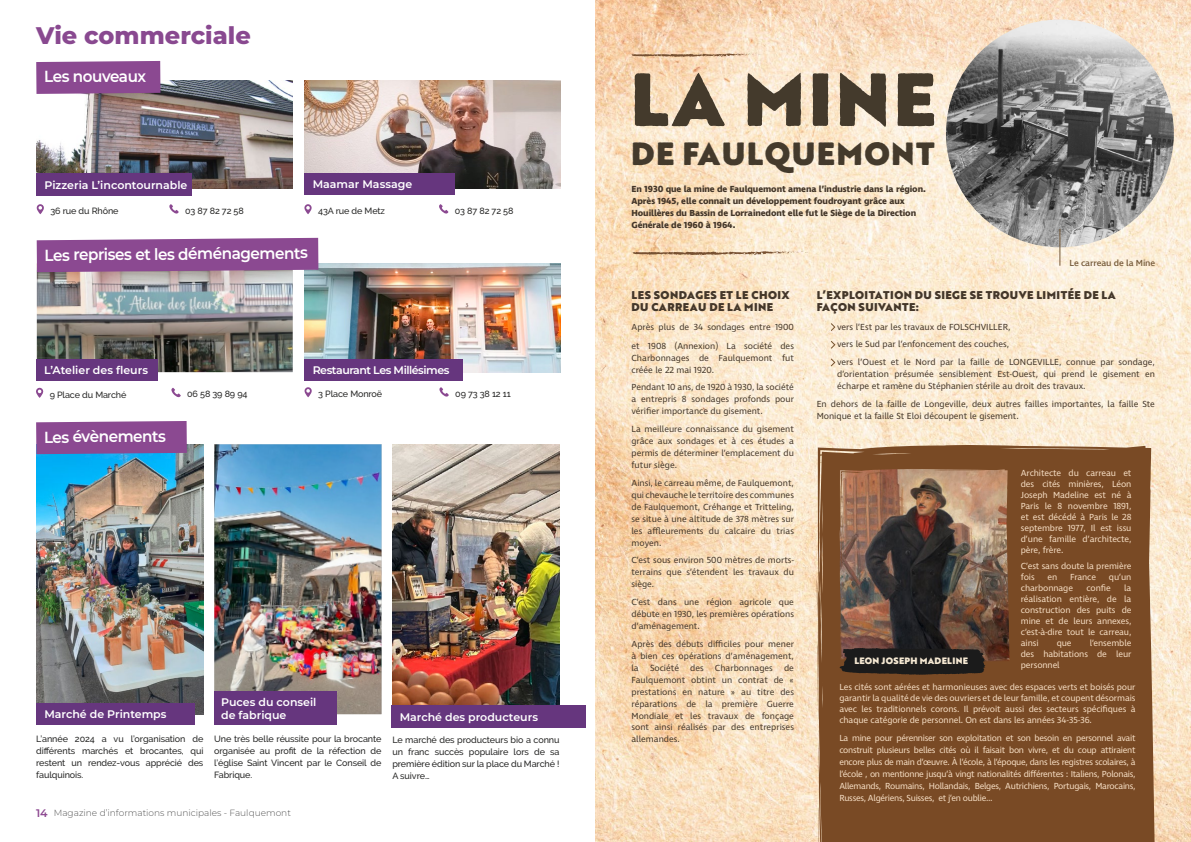
<style>
.page{position:relative;width:1191px;height:842px;background:#fff}
.page>*{position:absolute;margin:0;border:0;box-sizing:border-box;transform-origin:0 0}
.t1{font:900 73px "Brother 1816 Printed";letter-spacing:.04em;color:#443a2c}
.t2{font:900 31.3px "Brother 1816 Printed";letter-spacing:.04em;color:#443a2c}
.t3{font:800 24px "Montserrat";color:#894990}
.t4{font:600 16px "Montserrat";letter-spacing:-.04em;color:#fff;scale:.95 1}
.t5{font:600 11px/13.2px "Montserrat";color:#fff}
.t6{font:900 11px/12px "Brother 1816 Printed";letter-spacing:.04em;color:#44372a}
.t7{font:600 11px "Montserrat";letter-spacing:-.04em;color:#fff}
.t8{font:9px/12px "Ingra";color:#44372a;text-align:justify}
.t9{font:9px/11px "Ingra";letter-spacing:-.01em;color:#f6dec4;text-align:justify}
.t10{font:500 9px/12px "Raleway";letter-spacing:-.01em;color:#282827;text-align:justify}
.t11{font:700 9px/12px "Ingra";letter-spacing:-.01em;color:#44372a}
.t12{font:300 9px "Montserrat";color:#565656}
.t13{font:900 9px "Brother 1816 Printed";letter-spacing:.03em;color:#f6e9d3}
.t14{font:500 9px "Ingra";letter-spacing:-.01em;color:#745838}
.s1{font-weight:600;font-size:11px;color:#8d4991}
</style>
<div class="page">
<svg style="left:36px;top:204px;width:8px;height:10px"></svg>
<svg style="left:169px;top:204px;width:10px;height:10px"></svg>
<svg style="left:36px;top:388px;width:7px;height:10px"></svg>
<svg style="left:171px;top:388px;width:10px;height:9px"></svg>
<svg style="left:304px;top:387px;width:8px;height:10px"></svg>
<svg style="left:439px;top:387px;width:10px;height:10px"></svg>
<svg style="left:304px;top:204px;width:8px;height:10px"></svg>
<svg style="left:439px;top:204px;width:9px;height:10px"></svg>
<img style="left:36px;top:80px;width:257px;height:109px">
<img style="left:304px;top:80px;width:256px;height:109px">
<div style="left:36px;top:174px;width:156px;height:22px;background:#66367e"></div>
<div style="left:304px;top:173px;width:151px;height:22px;background:#66367e"></div>
<div style="left:36px;top:61px;width:124px;height:33px;background:#8b4991"></div>
<img style="left:37px;top:272px;width:256px;height:100px">
<img style="left:304px;top:263px;width:256px;height:109px">
<div style="left:36px;top:359px;width:122px;height:22px;background:#66367e"></div>
<div style="left:304px;top:359px;width:159px;height:22px;background:#66367e"></div>
<svg style="left:37px;top:238px;width:281px;height:34px;background:#8f5195"></svg>
<img style="left:36px;top:444px;width:167px;height:270px">
<img style="left:214px;top:444px;width:167px;height:270px">
<img style="left:392px;top:444px;width:167px;height:262px">
<div style="left:36px;top:703px;width:158px;height:22px;background:#66367e"></div>
<div style="left:214px;top:692px;width:122px;height:33px;background:#66367e"></div>
<div style="left:391px;top:706px;width:195px;height:22px;background:#66367e"></div>
<svg style="left:36px;top:421px;width:151px;height:33px;background:#8b4e94"></svg>
<img style="left:595px;top:0;width:596px;height:842px">
<svg style="left:631px;top:251px;width:183px;height:5px"></svg>
<svg style="left:631px;top:53px;width:134px;height:5px"></svg>
<svg style="left:830px;top:323px;width:5px;height:8px"></svg>
<svg style="left:830px;top:341px;width:5px;height:8px"></svg>
<svg style="left:830px;top:359px;width:5px;height:7px"></svg>
<div style="left:816px;top:445px;width:339px;height:397px;background:#794a25"></div>
<img style="left:946px;top:19px;width:227px;height:228px;border-radius:114px">
<hr style="left:1059px;top:229px;width:1px;height:37px;background:#745838">
<img style="left:839px;top:469px;width:170px;height:206px">
<h3 class="t3" style="left:36px;top:18px;width:216px">Vie commerciale</h3>
<h3 class="t4" style="left:44px;top:65px;width:109px">Les nouveaux</h3>
<p class="t5" style="left:44px;top:178px;width:144px">Pizzeria L’incontournable</p>
<p class="t5" style="left:313px;top:177px;width:101px">Maamar Massage</p>
<p class="t10" style="left:50px;top:205px;width:70px">36 rue du Rhône</p>
<p class="t10" style="left:185px;top:204px;width:60px">03 87 82 72 58</p>
<p class="t10" style="left:318px;top:205px;width:68px">43A rue de Metz</p>
<p class="t10" style="left:455px;top:204px;width:60px">03 87 82 72 58</p>
<h3 class="t4" style="left:45px;top:243px;width:279px">Les reprises et les déménagements</h3>
<p class="t5" style="left:44px;top:363px;width:105px">L’Atelier des fleurs</p>
<p class="t7" style="left:313px;top:362px;width:138px">Restaurant Les Millésimes</p>
<p class="t10" style="left:50px;top:389px;width:78px">9 Place du Marché</p>
<p class="t10" style="left:187px;top:388px;width:62px">06 58 39 89 94</p>
<p class="t10" style="left:318px;top:388px;width:66px">3 Place Monroë</p>
<p class="t10" style="left:455px;top:387px;width:57px">09 73 38 12 11</p>
<h3 class="t4" style="left:44px;top:425px;width:130px">Les évènements</h3>
<p class="t5" style="left:44px;top:707px;width:124px">Marché de Printemps</p>
<p class="t5" style="left:221px;top:695px;width:97px">Puces du conseil de fabrique</p>
<p class="t5" style="left:400px;top:710px;width:140px">Marché des producteurs</p>
<p class="t10" style="left:36px;top:733px;width:169px">L’année 2024 a vu l’organisation de différents marchés et brocantes, qui restent un rendez-vous apprécié des faulquinois.</p>
<p class="t10" style="left:214px;top:733px;width:169px">Une très belle réussite pour la brocante organisée au profit de la réfection de l’église Saint Vincent par le Conseil de Fabrique.</p>
<p class="t10" style="left:392px;top:733px;width:169px">Le marché des producteurs bio a connu un franc succès populaire lors de sa première édition sur la place du Marché !<br>A suivre…</p>
<p class="t12" style="left:36px;top:807px;width:256px"><span class="s1">14</span> Magazine d’informations municipales - Faulquemont</p>
<h1 class="t1" style="left:630px;top:43px;width:307px">LA MINE</h1>
<h2 class="t2" style="left:631px;top:130px;width:305px">DE FAULQUEMONT</h2>
<p class="t11" style="left:631px;top:183px;width:296px">En 1930 que la mine de Faulquemont amena l’industrie dans la région.<br>Après 1945, elle connait un développement foudroyant grâce aux Houillères du Bassin de Lorrainedont elle fut le Siège de la Direction Générale de 1960 à 1964.</p>
<p class="t14" style="left:1069px;top:257px;width:87px">Le carreau de la Mine</p>
<p class="t6" style="left:631px;top:288px;width:160px">LES SONDAGES ET LE CHOIX<br>DU CARREAU DE LA MINE</p>
<p class="t8" style="left:631px;top:317px;width:164px;line-height:19px">Après plus de 34 sondages entre 1900 et 1908 (Annexion) La société des</p>
<p class="t8" style="left:631px;top:352px;width:164px">Charbonnages de Faulquemont fut créée le 22 mai 1920.</p>
<p class="t8" style="left:631px;top:382px;width:164px">Pendant 10 ans, de 1920 à 1930, la société a entrepris 8 sondages profonds pour vérifier importance du gisement.</p>
<p class="t8" style="left:631px;top:423px;width:164px">La meilleure connaissance du gisement grâce aux sondages et à ces études a permis de déterminer l’emplacement du futur siège.</p>
<p class="t8" style="left:631px;top:477px;width:164px">Ainsi, le carreau même, de Faulquemont, qui chevauche le territoire des communes de Faulquemont, Créhange et Tritteling, se situe à une altitude de 378 mètres sur les affleurements du calcaire du trias moyen.</p>
<p class="t8" style="left:631px;top:555px;width:164px">C’est sous environ 500 mètres de morts&shy;terrains que s’étendent les travaux du siège.</p>
<p class="t8" style="left:631px;top:596px;width:164px">C’est dans une région agricole que débute en 1930, les premières opérations d’aménagement.</p>
<p class="t8" style="left:631px;top:638px;width:164px">Après des débuts difficiles pour mener à bien ces opérations d’aménagement, la Société des Charbonnages de Faulquemont obtint un contrat de « prestations en nature » au titre des réparations de la première Guerre Mondiale et les travaux de fonçage sont ainsi réalisés par des entreprises allemandes.</p>
<p class="t6" style="left:816px;top:288px;width:301px">L’EXPLOITATION DU SIEGE SE TROUVE LIMITÉE DE LA<br>FAÇON SUIVANTE :</p>
<p class="t8" style="left:837px;top:318px;width:319px;line-height:17.7px;text-align:left">vers l’Est par les travaux de FOLSCHVILLER,<br>vers le Sud par l’enfoncement des couches,<br>vers l’Ouest et le Nord par la faille de LONGEVILLE, connue par sondage,</p>
<p class="t8" style="left:837px;top:368px;width:319px">d’orientation présumée sensiblement Est-Ouest, qui prend le gisement en écharpe et ramène du Stéphanien stérile au droit des travaux.</p>
<p class="t8" style="left:816px;top:398px;width:340px">En dehors de la faille de Longeville, deux autres failles importantes, la faille Ste<br>Monique et la faille St Eloi découpent le gisement.</p>
<p class="t9" style="left:1020px;top:468px;width:112px">Architecte du carreau et des cités minières, Léon Joseph Madeline est né à Paris le 8 novembre 1891, et est décédé à Paris le 28 septembre 1977, Il est issu d’une famille d’architecte, père, frère.</p>
<p class="t9" style="left:1020px;top:561px;width:112px">C’est sans doute la première fois</p>
<p class="t9" style="left:1047px;top:572px;width:11px">en</p>
<p class="t9" style="left:1070px;top:572px;width:27px">France</p>
<p class="t9" style="left:1108px;top:572px;width:24px">qu’un</p>
<p class="t9" style="left:1020px;top:583px;width:54px">charbonnage</p>
<p class="t9" style="left:1086px;top:583px;width:26px">confie</p>
<p class="t9" style="left:1020px;top:583px;width:112px;text-indent:103px">la réalisation entière, de la construction des puits de mine et de leurs annexes, c’est-à-dire tout le carreau, ainsi</p>
<p class="t9" style="left:1020px;top:638px;width:112px;text-indent:69px">l’ensemble des habitations de leur personnel</p>
<p class="t9" style="left:839px;top:682px;width:298px">Les cités sont aérées et harmonieuses avec des espaces verts et boisés pour garantir la qualité de vie des ouvriers et de leur famille, et coupent désormais avec les traditionnels corons. Il prévoit aussi des secteurs spécifiques à chaque catégorie de personnel. On est dans les années 34-35-36.</p>
<p class="t9" style="left:839px;top:732px;width:298px;line-height:12px">La mine pour pérenniser son exploitation et son besoin en personnel avait construit plusieurs belles cités où il faisait bon vivre, et du coup attiraient encore plus de main d’œuvre. À l’école, à l’époque, dans les registres scolaires, à l’école , on mentionne jusqu’à vingt nationalités différentes : Italiens, Polonais, Allemands, Roumains, Hollandais, Belges, Autrichiens, Portugais, Marocains, Russes, Algériens, Suisses, et j’en oublie…</p>
<p class="t9" style="left:1056px;top:638px;width:16px">que</p>
<p class="t13" style="left:854px;top:654px;width:115px">LEON JOSEPH MADELINE</p>
</div>
